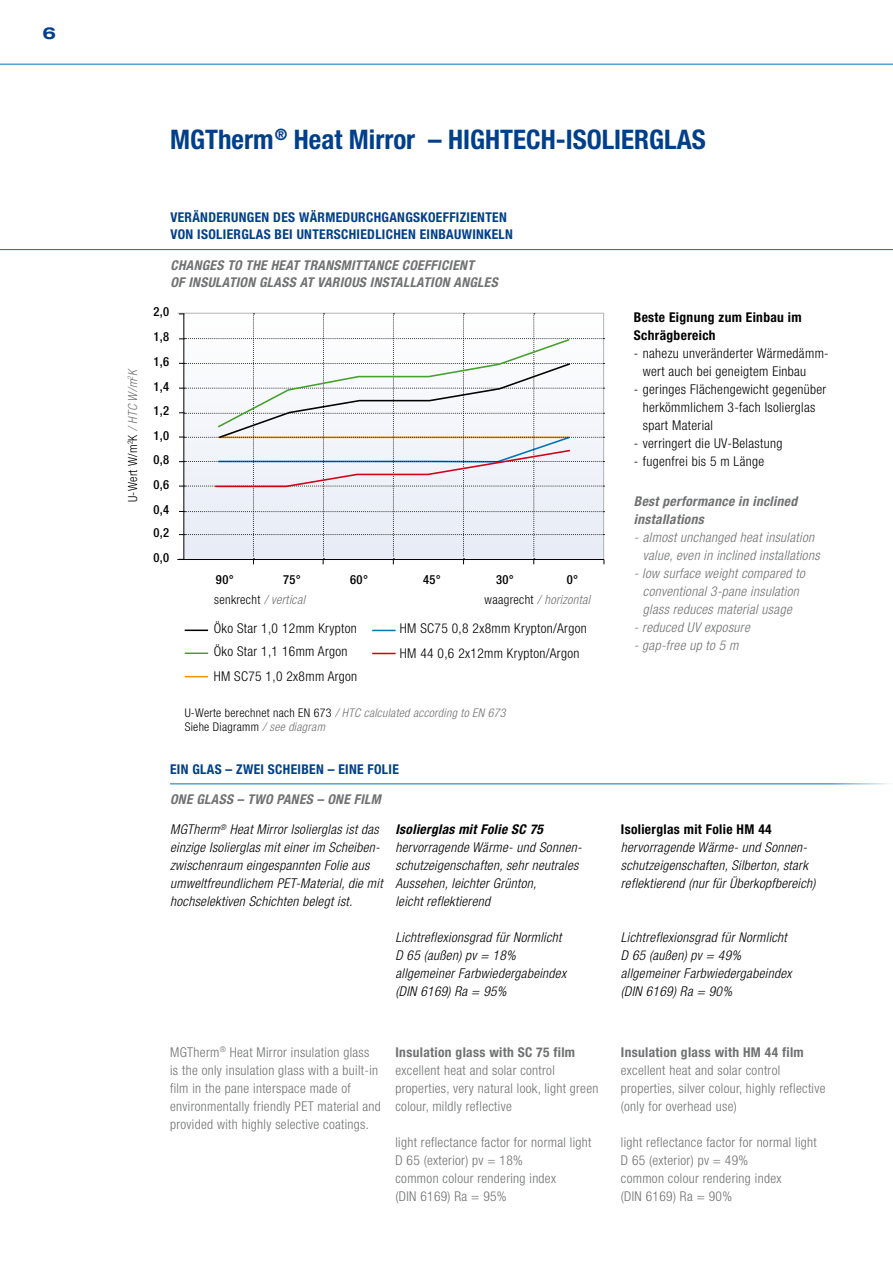
<style>
.page{position:relative;width:893px;height:1263px;background:#fff}
.page>*{position:absolute;margin:0;border:0;box-sizing:border-box;transform-origin:0 0}
.Headline_Produktfold{font:700 condensed 27px "Helvetica Neue";color:#003f8a}
.t1{font:700 expanded 16.5px "Helvetica Neue";color:#003f8a}
.Copytext_Produktfold{font:italic 300 condensed 13.5px/18px "Helvetica Neue";letter-spacing:.025em;color:#000}
.Copytext_Produktfold-2{font:300 condensed 13.5px/18px "Helvetica Neue";letter-spacing:.025em;color:#707172}
.Copytext_Produktfold-3{font:300 condensed 13.5px/18px "Helvetica Neue";letter-spacing:.025em;color:#000}
.Copytext_Produktfold-4{font:italic 300 condensed 13.5px/18px "Helvetica Neue";letter-spacing:.025em;color:#707172}
.Subhead{font:700 condensed 13.5px "Helvetica Neue";letter-spacing:.025em;color:#003f8a}
.Subhead-2{font:italic 700 condensed 13.5px "Helvetica Neue";letter-spacing:.025em;color:#707172}
.Copytext_fett_Produk{font:700 condensed 13.5px "Helvetica Neue";letter-spacing:.025em;color:#000}
.Copytext_fett_Produk-2{font:700 condensed 13.5px "Helvetica Neue";letter-spacing:.025em;color:#707172}
.Copytext_fett_Produk-3{font:300 condensed 13.5px "Helvetica Neue";letter-spacing:.025em;color:#000}
.Copytext_fett_Produk-4{font:italic 700 condensed 13.5px "Helvetica Neue";letter-spacing:.025em;color:#707172}
.Copytext_fett_Produk-5{font:italic 700 condensed 13.5px "Helvetica Neue";letter-spacing:.025em;color:#000}
.Copytext_Produktfold-5{font:500 condensed 12.6px "Helvetica Neue";letter-spacing:.025em;color:#000}
.Copytext_Produktfold-6{font:italic 300 condensed 12.6px "Helvetica Neue";letter-spacing:.025em;color:#707172}
.Copytext_Produktfold-7{font:300 condensed 12.6px "Helvetica Neue";letter-spacing:.025em;color:#000}
.Copytext_Produktfold-8{font:300 condensed 12.45px "Helvetica Neue";color:#000}
.Copytext_Produktfold-9{font:italic 300 condensed 12px "Helvetica Neue";letter-spacing:.025em;color:#707172}
.Copytext_Produktfold-10{font:300 condensed 12px "Helvetica Neue";letter-spacing:.025em;color:#000}
.s1{font-style:italic;color:#707172}
.s2{font-style:normal;color:#000}
</style>
<div class="page">
<hr style="left:170px;top:784px;width:723px;height:1px;background:#0073b9">
<hr style="left:0;top:64px;width:893px;height:1px;background:#0073b9">
<hr style="left:0;top:249px;width:893px;height:1px;background:#0073b9">
<hr style="left:177px;top:559px;width:427px;height:1px;background:#000">
<hr style="left:177px;top:313px;width:427px;height:1px;background:#b1b3b4">
<hr style="left:185px;top:629px;width:23px;height:2px;background:#000">
<svg style="left:185px;top:676px;width:23px;height:1px"></svg>
<svg style="left:372px;top:630px;width:24px;height:1px"></svg>
<svg style="left:372px;top:653px;width:24px;height:1px"></svg>
<hr style="left:185px;top:652px;width:23px;height:2px;background:#44a12b">
<svg style="left:179px;top:314px;width:426px;height:250px"></svg>
<p class="t1" style="left:43px;top:23px;width:15px">6</p>
<p class="Headline_Produktfold" style="left:170px;top:123px;width:537px">MGTherm<sup>®</sup> Heat Mirror – HIGHTECH-ISOLIERGLAS</p>
<p class="Copytext_Produktfold-8" style="left:126px;top:502px;width:135px;rotate:-90deg">U-Wert W/m<sup>2</sup>K <span class="s1">/ HTC W/m</span><sup>2</sup><span class="s1">K</span></p>
<p class="Subhead" style="left:170px;top:209px;width:338px">VERÄNDERUNGEN DES WÄRMEDURCHGANGSKOEFFIZIENTEN</p>
<p class="Subhead" style="left:170px;top:226px;width:344px">VON ISOLIERGLAS BEI UNTERSCHIEDLICHEN EINBAUWINKELN</p>
<p class="Subhead-2" style="left:170px;top:257px;width:305px">CHANGES TO THE HEAT TRANSMITTANCE COEFFICIENT</p>
<p class="Subhead-2" style="left:170px;top:274px;width:329px">OF INSULATION GLASS AT VARIOUS INSTALLATION ANGLES</p>
<p class="Copytext_Produktfold-5" style="left:154px;top:304px;width:17px">2,0</p>
<p class="Copytext_Produktfold-5" style="left:154px;top:329px;width:17px">1,8</p>
<p class="Copytext_Produktfold-5" style="left:154px;top:354px;width:17px">1,6</p>
<p class="Copytext_Produktfold-5" style="left:154px;top:379px;width:17px">1,4</p>
<p class="Copytext_Produktfold-5" style="left:154px;top:403px;width:17px">1,2</p>
<p class="Copytext_Produktfold-5" style="left:154px;top:428px;width:17px">1,0</p>
<p class="Copytext_Produktfold-5" style="left:154px;top:452px;width:17px">0,8</p>
<p class="Copytext_Produktfold-5" style="left:154px;top:477px;width:17px">0,6</p>
<p class="Copytext_Produktfold-5" style="left:154px;top:502px;width:17px">0,4</p>
<p class="Copytext_Produktfold-5" style="left:154px;top:525px;width:17px">0,2</p>
<p class="Copytext_Produktfold-5" style="left:154px;top:550px;width:17px">0,0</p>
<p class="Copytext_Produktfold-5" style="left:216px;top:572px;width:19px">90°</p>
<p class="Copytext_Produktfold-5" style="left:283px;top:572px;width:19px">75°</p>
<p class="Copytext_Produktfold-5" style="left:350px;top:572px;width:19px">60°</p>
<p class="Copytext_Produktfold-5" style="left:423px;top:572px;width:19px">45°</p>
<p class="Copytext_Produktfold-5" style="left:496px;top:572px;width:19px">30°</p>
<p class="Copytext_Produktfold-5" style="left:567px;top:572px;width:13px">0°</p>
<p class="Copytext_Produktfold-7" style="left:214px;top:593px;width:92px">senkrecht <span class="s1">/ vertical</span></p>
<p class="Copytext_Produktfold-6" style="left:485px;top:593px;width:107px"><span class="s2">waagrecht</span> / horizontal</p>
<p class="Copytext_Produktfold-3" style="left:214px;top:619px;width:145px">Öko Star 1,0 12mm Krypton</p>
<p class="Copytext_Produktfold-3" style="left:214px;top:667px;width:145px">HM SC75 1,0 2x8mm Argon</p>
<p class="Copytext_Produktfold-3" style="left:400px;top:619px;width:188px">HM SC75 0,8 2x8mm Krypton/Argon</p>
<p class="Copytext_Produktfold-3" style="left:214px;top:642px;width:135px">Öko Star 1,1 16mm Argon</p>
<p class="Copytext_Produktfold-3" style="left:400px;top:644px;width:181px">HM 44 0,6 2x12mm Krypton/Argon</p>
<p class="Copytext_Produktfold-9" style="left:185px;top:706px;width:323px"><span class="s2">U-Werte berechnet nach EN 673</span> / HTC calculated according to EN 673</p>
<p class="Copytext_Produktfold-10" style="left:185px;top:720px;width:142px">Siehe Diagramm <span class="s1">/ see diagram</span></p>
<p class="Subhead" style="left:170px;top:761px;width:230px">EIN GLAS – ZWEI SCHEIBEN – EINE FOLIE</p>
<p class="Subhead-2" style="left:170px;top:791px;width:212px">ONE GLASS – TWO PANES – ONE FILM</p>
<p class="Copytext_Produktfold" style="left:170px;top:820px;width:214px">MGTherm<sup>®</sup> Heat Mirror Isolierglas ist das einzige Isolierglas mit einer im Scheiben&shy;zwischenraum eingespannten Folie aus umweltfreundlichem PET-Material, die mit hochselektiven Schichten belegt ist.</p>
<p class="Copytext_fett_Produk-5" style="left:395px;top:821px;width:149px">Isolierglas mit Folie SC 75</p>
<p class="Copytext_Produktfold" style="left:395px;top:838px;width:188px">hervorragende Wärme- und Sonnen&shy;schutzeigenschaften, sehr neutrales<br>Aussehen, leichter Grünton,</p>
<p class="Copytext_Produktfold" style="left:395px;top:892px;width:96px">leicht reflektierend</p>
<p class="Copytext_Produktfold" style="left:395px;top:928px;width:168px">Lichtreflexionsgrad für Normlicht</p>
<p class="Copytext_Produktfold" style="left:395px;top:946px;width:122px">D 65 (außen) pv = 18%</p>
<p class="Copytext_Produktfold" style="left:395px;top:964px;width:172px">allgemeiner Farbwiedergabeindex (DIN 6169) Ra = 95%</p>
<p class="Copytext_Produktfold-2" style="left:170px;top:1043px;width:212px">MGTherm<sup>®</sup> Heat Mirror insulation glass is the only insulation glass with a built-in film in the pane interspace made of environmentally friendly PET material and provided with highly selective coatings.</p>
<p class="Copytext_fett_Produk-2" style="left:395px;top:1043px;width:181px">Insulation glass with SC 75 film</p>
<p class="Copytext_Produktfold-2" style="left:395px;top:1061px;width:205px">excellent heat and solar control properties, very natural look, light green colour, mildly reflective</p>
<p class="Copytext_Produktfold-2" style="left:395px;top:1133px;width:197px">light reflectance factor for normal light</p>
<p class="Copytext_Produktfold-2" style="left:395px;top:1151px;width:129px">D 65 (exterior) pv = 18%</p>
<p class="Copytext_Produktfold-2" style="left:395px;top:1169px;width:162px">common colour rendering index</p>
<p class="Copytext_Produktfold-2" style="left:395px;top:1187px;width:113px">(DIN 6169) Ra = 95%</p>
<p class="Copytext_fett_Produk" style="left:634px;top:309px;width:169px">Beste Eignung zum Einbau im</p>
<p class="Copytext_fett_Produk" style="left:634px;top:327px;width:83px">Schrägbereich</p>
<p class="Copytext_Produktfold-3" style="left:643px;top:344px;width:187px;text-indent:-9px">- nahezu unveränderter Wärmedämm&shy;wert auch bei geneigtem Einbau</p>
<p class="Copytext_Produktfold-3" style="left:643px;top:380px;width:185px;text-indent:-9px">- geringes Flächengewicht gegenüber herkömmlichem 3-fach Isolierglas spart Material</p>
<p class="Copytext_fett_Produk-3" style="left:634px;top:435px;width:150px">- verringert die UV-Belastung</p>
<p class="Copytext_fett_Produk-3" style="left:634px;top:453px;width:132px">- fugenfrei bis 5 m Länge</p>
<p class="Copytext_fett_Produk-4" style="left:634px;top:493px;width:165px">Best performance in inclined</p>
<p class="Copytext_fett_Produk-4" style="left:634px;top:511px;width:71px">installations</p>
<p class="Copytext_Produktfold-4" style="left:643px;top:528px;width:178px;text-indent:-9px">- almost unchanged heat insulation value, even in inclined installations</p>
<p class="Copytext_Produktfold-4" style="left:634px;top:564px;width:172px;text-align:center">- low surface weight compared to conventional 3-pane insulation glass reduces material usage</p>
<p class="Copytext_Produktfold-4" style="left:634px;top:618px;width:117px">- reduced UV exposure</p>
<p class="Copytext_Produktfold-4" style="left:634px;top:636px;width:106px">- gap-free up to 5 m</p>
<p class="Copytext_fett_Produk" style="left:621px;top:821px;width:152px">Isolierglas mit Folie HM 44</p>
<p class="Copytext_Produktfold" style="left:621px;top:838px;width:196px">hervorragende Wärme- und Sonnen&shy;schutzeigenschaften, Silberton, stark reflektierend (nur für Überkopfbereich)</p>
<p class="Copytext_Produktfold" style="left:621px;top:928px;width:168px">Lichtreflexionsgrad für Normlicht</p>
<p class="Copytext_Produktfold" style="left:621px;top:946px;width:122px">D 65 (außen) pv = 49%</p>
<p class="Copytext_Produktfold" style="left:621px;top:964px;width:172px">allgemeiner Farbwiedergabeindex</p>
<p class="Copytext_Produktfold" style="left:621px;top:982px;width:113px">(DIN 6169) Ra = 90%</p>
<p class="Copytext_fett_Produk-2" style="left:621px;top:1043px;width:184px">Insulation glass with HM 44 film</p>
<p class="Copytext_Produktfold-2" style="left:621px;top:1061px;width:206px">excellent heat and solar control properties, silver colour, highly reflective (only for overhead use)</p>
<p class="Copytext_Produktfold-2" style="left:621px;top:1133px;width:197px">light reflectance factor for normal light</p>
<p class="Copytext_Produktfold-2" style="left:621px;top:1151px;width:129px">D 65 (exterior) pv = 49%</p>
<p class="Copytext_Produktfold-2" style="left:621px;top:1169px;width:162px">common colour rendering index</p>
<p class="Copytext_Produktfold-2" style="left:621px;top:1187px;width:113px">(DIN 6169) Ra = 90%</p>
</div>
